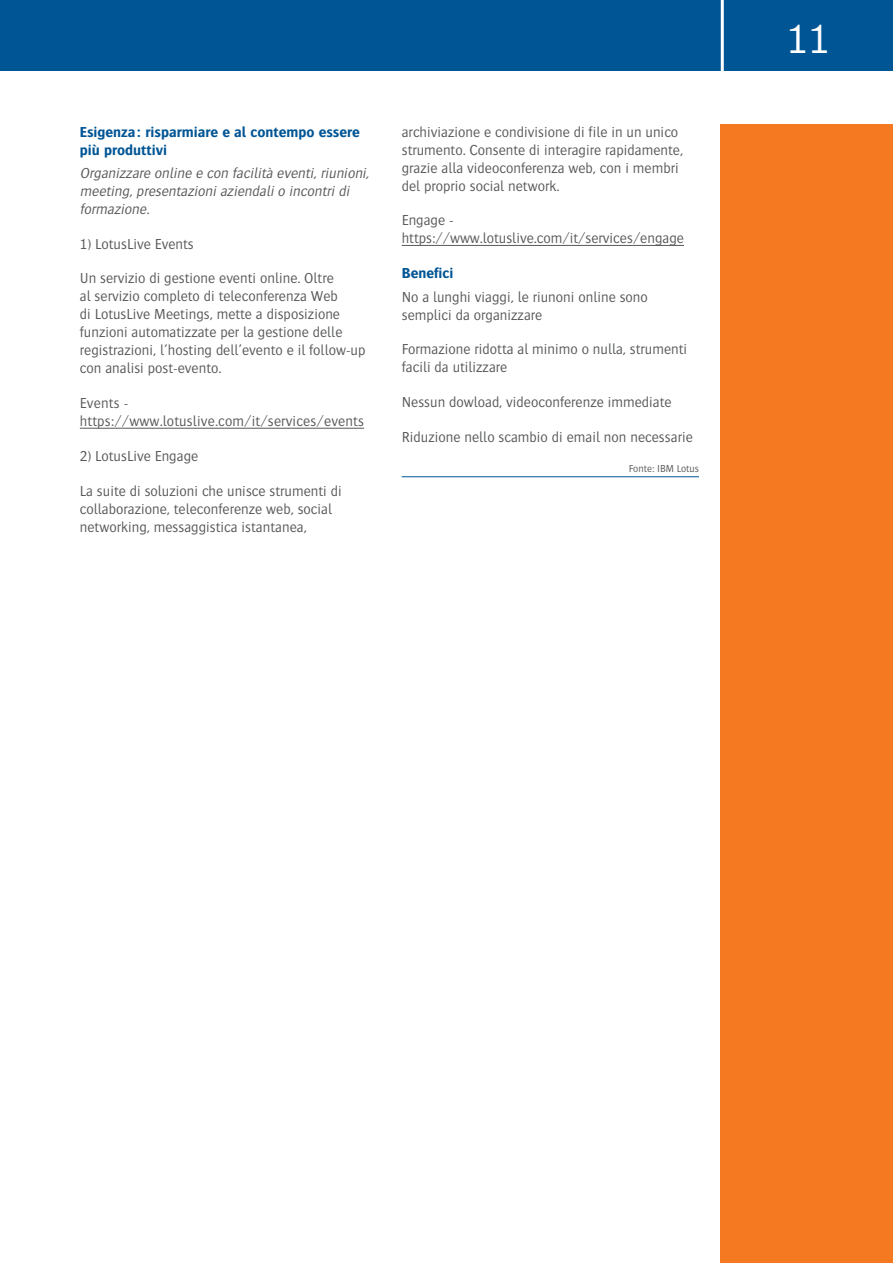
<style>
.page{position:relative;width:893px;height:1263px;background:#fff}
.page>*{position:absolute;margin:0;border:0;box-sizing:border-box;transform-origin:0 0}
.t1{font:300 42px "Bosis";color:#fff}
.body_text{font:300 15px/18px "Bosis";color:#57585a}
.body_text-2{font:italic 300 15px/18px "Bosis";color:#57585a}
.subhead{font:700 15px/18px "Bosis";color:#005595}
.source_line{font:300 10.5px "Bosis";color:#57585a}
</style>
<div class="page">
<div style="left:720px;top:124px;width:173px;height:1139px;background:#f47921"></div>
<div style="left:0;top:0;width:893px;height:70px;background:#005595"></div>
<hr style="left:721px;top:0;width:3px;height:79px;background:#fff">
<hr style="left:80px;top:428px;width:284px;height:1px;background:#57585a">
<hr style="left:402px;top:245px;width:282px;height:1px;background:#57585a">
<hr style="left:402px;top:476px;width:297px;height:1px;background:#005595">
<p class="subhead" style="left:80px;top:122px;width:282px">Esigenza: risparmiare e al contempo essere più produttivi</p>
<p class="body_text-2" style="left:80px;top:164px;width:293px">Organizzare online e con facilità eventi, riunioni, meeting, presentazioni aziendali o incontri di formazione.</p>
<p class="body_text" style="left:80px;top:234px;width:115px">1) LotusLive Events</p>
<p class="body_text" style="left:80px;top:269px;width:287px">Un servizio di gestione eventi online. Oltre<br>al servizio completo di teleconferenza Web<br>di LotusLive Meetings, mette a disposizione funzioni automatizzate per la gestione delle registrazioni, l’hosting dell’evento e il follow-up con analisi post-evento.</p>
<p class="body_text" style="left:80px;top:394px;width:286px">Events - https://www.lotuslive.com/it/services/events</p>
<p class="body_text" style="left:80px;top:447px;width:120px">2) LotusLive Engage</p>
<p class="body_text" style="left:80px;top:481px;width:263px">La suite di soluzioni che unisce strumenti di collaborazione, teleconferenze web, social networking, messaggistica istantanea,</p>
<p class="body_text" style="left:402px;top:122px;width:283px">archiviazione e condivisione di file in un unico strumento. Consente di interagire rapidamente, grazie alla videoconferenza web, con i membri del proprio social network.</p>
<p class="body_text" style="left:402px;top:211px;width:284px">Engage - https://www.lotuslive.com/it/services/engage</p>
<p class="subhead" style="left:402px;top:264px;width:53px">Benefici</p>
<p class="body_text" style="left:402px;top:287px;width:248px">No a lunghi viaggi, le riunoni online sono semplici da organizzare</p>
<p class="body_text" style="left:402px;top:340px;width:287px">Formazione ridotta al minimo o nulla, strumenti facili da utilizzare</p>
<p class="body_text" style="left:402px;top:393px;width:271px">Nessun dowload, videoconferenze immediate</p>
<p class="body_text" style="left:402px;top:428px;width:293px">Riduzione nello scambio di email non necessarie</p>
<p class="source_line" style="left:629px;top:463px;width:72px">Fonte: IBM Lotus</p>
<h1 class="t1" style="left:787px;top:16px;width:45px">11</h1>
</div>
